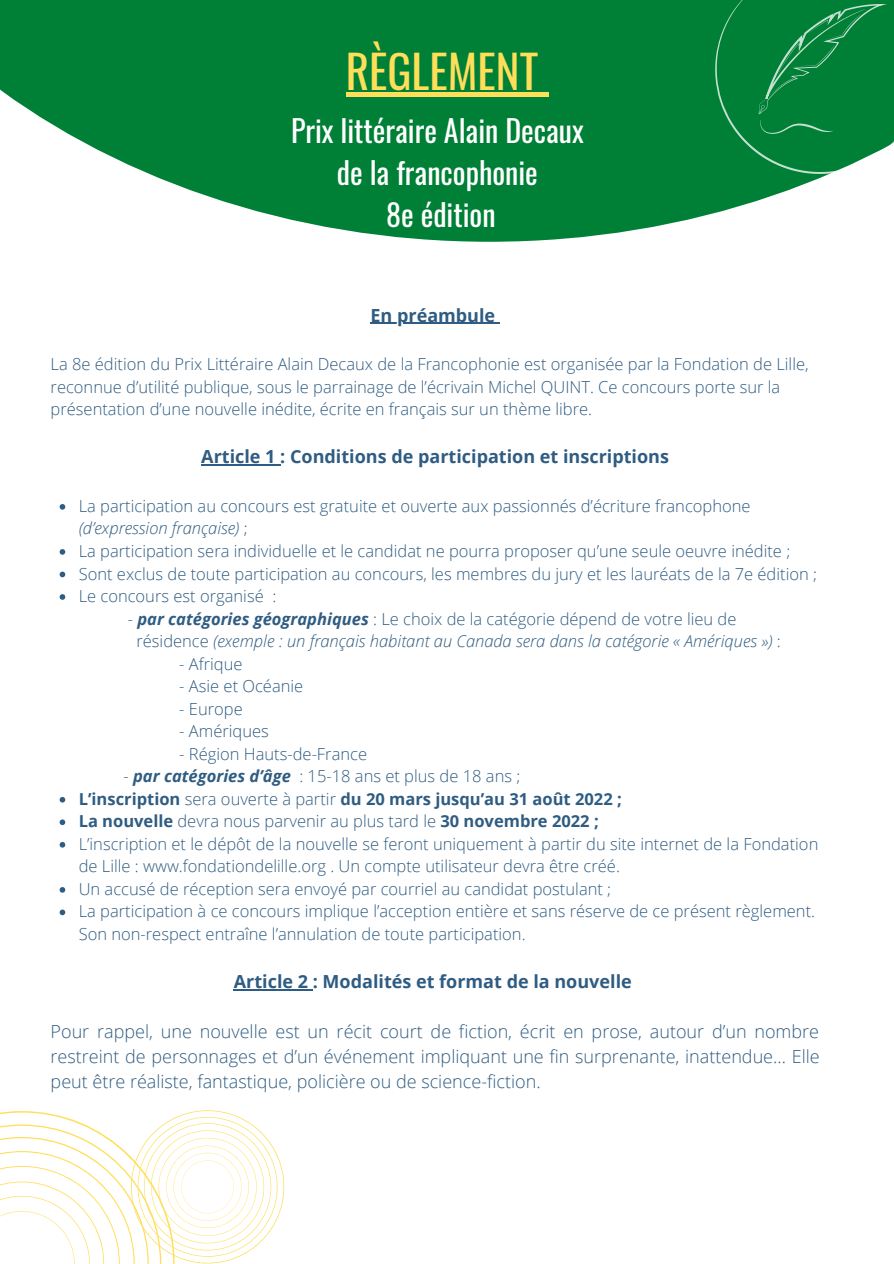
<style>
.page{position:relative;width:894px;height:1264px;background:#fff}
.page>*{position:absolute;margin:0;border:0;box-sizing:border-box;transform-origin:0 0}
.t1{font:45px "Oswald";color:#ffde59}
.t2{font:30px "Oswald";color:#fff}
.t3{font:300 18px/24.8px "Open Sans";color:#2f5c82;text-align:justify}
.t4{font:700 18px "Open Sans";color:#2f5c82}
.t5{font:300 16.5px/22.5px "Open Sans";color:#2f5c82}
.t6{font:italic 300 16.5px "Open Sans";color:#2f5c82}
.t7{font:700 16.5px "Open Sans";color:#2f5c82}
.s1{font-style:italic}
.s2{font-weight:700;font-style:italic}
.s3{font-style:normal}
.s4{font-weight:300}
.s5{font-weight:700}
</style>
<div class="page">
<svg style="left:0;top:0;width:829px;height:242px;fill:#008037"></svg>
<svg style="left:715px;top:0;width:178px;height:174px;background:#108843"></svg>
<svg style="left:60px;top:504px;width:5px;height:5px"></svg>
<svg style="left:60px;top:549px;width:5px;height:5px"></svg>
<svg style="left:60px;top:571px;width:5px;height:6px"></svg>
<svg style="left:60px;top:594px;width:5px;height:6px"></svg>
<svg style="left:60px;top:797px;width:5px;height:5px"></svg>
<svg style="left:60px;top:819px;width:5px;height:6px"></svg>
<svg style="left:60px;top:842px;width:5px;height:5px"></svg>
<svg style="left:60px;top:887px;width:5px;height:5px"></svg>
<svg style="left:60px;top:909px;width:5px;height:6px"></svg>
<hr style="left:370px;top:323px;width:125px;height:1px;background:#2f5c82">
<hr style="left:201px;top:464px;width:79px;height:2px;background:#2f5c82">
<hr style="left:234px;top:989px;width:79px;height:1px;background:#2f5c82">
<hr style="left:345px;top:92px;width:193px;height:4px;background:#ffde59">
<hr style="left:538px;top:92px;width:10px;height:4px;background:#ffde59">
<svg style="left:0;top:1110px;width:284px;height:153px"></svg>
<p class="t1" style="left:345px;top:36px;width:194px">RÈGLEMENT</p>
<p class="t2" style="left:291px;top:107px;width:294px">Prix littéraire Alain Decaux</p>
<p class="t2" style="left:337px;top:149px;width:202px">de la francophonie</p>
<p class="t2" style="left:386px;top:191px;width:111px">8e édition</p>
<p class="t4" style="left:370px;top:302px;width:126px">En préambule</p>
<p class="t5" style="left:51px;top:352px;width:759px">La 8e édition du Prix Littéraire Alain Decaux de la Francophonie est organisée par la Fondation de Lille, reconnue d’utilité publique, sous le parrainage de l’écrivain Michel QUINT. Ce concours porte sur la présentation d’une nouvelle inédite, écrite en français sur un thème libre.</p>
<p class="t4" style="left:201px;top:444px;width:469px">Article 1 : Conditions de participation et inscriptions</p>
<p class="t5" style="left:79px;top:494px;width:673px">La participation au concours est gratuite et ouverte aux passionnés d’écriture francophone <span class="s1">(d’expression française)</span> ;</p>
<p class="t5" style="left:79px;top:539px;width:712px">La participation sera individuelle et le candidat ne pourra proposer qu’une seule oeuvre inédite ;</p>
<p class="t5" style="left:79px;top:562px;width:739px">Sont exclus de toute participation au concours, les membres du jury et les lauréats de la 7e édition ;</p>
<p class="t5" style="left:79px;top:584px;width:199px">Le concours est organisé :</p>
<p class="t5" style="left:128px;top:607px;width:610px">- <span class="s2">par catégories géographiques</span> : Le choix de la catégorie dépend de votre lieu de</p>
<p class="t6" style="left:136px;top:629px;width:645px"><span class="s3">résidence</span> (exemple : un français habitant au Canada sera dans la catégorie « Amériques ») <span class="s3">:</span></p>
<p class="t5" style="left:179px;top:652px;width:65px">- Afrique</p>
<p class="t5" style="left:179px;top:674px;width:125px">- Asie et Océanie</p>
<p class="t5" style="left:179px;top:697px;width:65px">- Europe</p>
<p class="t5" style="left:179px;top:719px;width:91px">- Amériques</p>
<p class="t5" style="left:179px;top:742px;width:189px">- Région Hauts-de-France</p>
<p class="t5" style="left:123px;top:764px;width:398px">- <span class="s2">par catégories d’âge</span> : 15-18 ans et plus de 18 ans ;</p>
<p class="t7" style="left:79px;top:787px;width:544px">L’inscription <span class="s4">sera ouverte à partir</span> du 20 mars jusqu’au 31 août 2022 ;</p>
<p class="t5" style="left:79px;top:809px;width:521px"><span class="s5">La nouvelle</span> devra nous parvenir au plus tard le <span class="s5">30 novembre 2022 ;</span></p>
<p class="t5" style="left:79px;top:832px;width:741px">L’inscription et le dépôt de la nouvelle se feront uniquement à partir du site internet de la Fondation de Lille : www.fondationdelille.org . Un compte utilisateur devra être créé.</p>
<p class="t5" style="left:79px;top:877px;width:534px">Un accusé de réception sera envoyé par courriel au candidat postulant ;</p>
<p class="t5" style="left:79px;top:899px;width:737px">La participation à ce concours implique l’acception entière et sans réserve de ce présent règlement.<br>Son non-respect entraîne l’annulation de toute participation.</p>
<p class="t4" style="left:234px;top:969px;width:399px">Article 2 : Modalités et format de la nouvelle</p>
<p class="t3" style="left:51px;top:1018px;width:770px">Pour rappel, une nouvelle est un récit court de fiction, écrit en prose, autour d’un nombre restreint de personnages et d’un événement impliquant une fin surprenante, inattendue… Elle peut être réaliste, fantastique, policière ou de science-fiction.</p>
</div>
